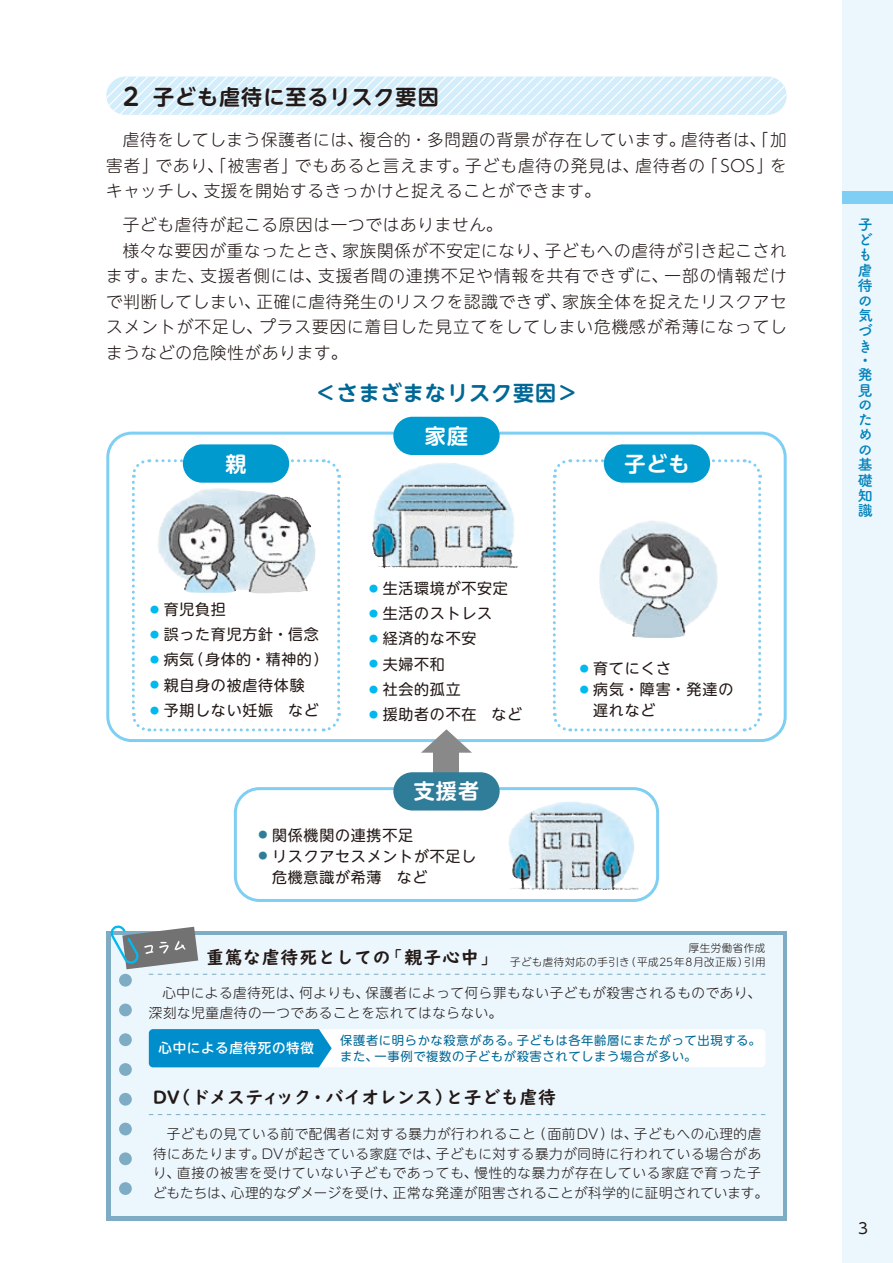
<style>
.page{position:relative;width:893px;height:1263px;background:#fff}
.page>*{position:absolute;margin:0;border:0;box-sizing:border-box;transform-origin:0 0}
.t1{font:700 21px "UD Shin M Go Pr 6 N De";letter-spacing:.05em;color:#231916}
.t2{font:700 21px "UD Shin M Go Pr 6 N De";letter-spacing:.05em;color:#006896}
.t3{font:700 21px "UD Shin M Go Pr 6 N De";letter-spacing:.05em;color:#fff}
.t4{font:700 18px "UD Digi Kyokasho Std N";letter-spacing:.02em;color:#231916}
.t5{font:300 16.5px/25.5px "UD Shin M Go Pr 6 N";letter-spacing:.05em;color:#231916;text-align:justify}
.t6{font:15px/21px "UD Shin M Go Pr 6 N";letter-spacing:.05em;color:#231916}
.t7{font:700 15px/15.1px "Tsuku A Rd Gothic";color:#0082bb}
.t8{font:15px/21px "UD Shin M Go Pr 6 N";letter-spacing:.07em;color:#231916}
.t9{font:300 13.5px/19.5px "UD Shin M Go Pr 6 N";letter-spacing:.05em;color:#231916}
.t10{font:500 13.5px "UD Shin M Go Pr 6 N";letter-spacing:.05em;color:#fff}
.t11{font:12.3px/16.5px "UD Shin M Go Pr 6 N";letter-spacing:.05em;color:#006896}
.t12{font:300 10.5px/14.2px "UD Shin M Go Pr 6 N";letter-spacing:.04em;color:#231916;text-align:right}
.s1{font-size:24px}
.s2{font-weight:400}
</style>
<div class="page">
<div style="left:842px;top:0;width:51px;height:1263px;background:#ebf6fd"></div>
<div style="left:106px;top:931px;width:681px;height:289px;background:#7dacc4"></div>
<div style="left:111px;top:935px;width:671px;height:281px;background:#ebf6fd"></div>
<div style="left:149px;top:1029px;width:616px;height:38px;background:#fff;border-radius:4px"></div>
<div style="left:149px;top:1029px;width:183px;height:38px;background:#008dcb"></div>
<div style="left:106px;top:432px;width:681px;height:310px;border:3px solid #7fcef4;border-radius:24px"></div>
<div style="left:234px;top:787px;width:425px;height:115px;border:3px solid #7fcef4;border-radius:24px"></div>
<svg style="left:131px;top:457px;width:211px;height:275px"></svg>
<svg style="left:552px;top:457px;width:210px;height:275px"></svg>
<div style="left:393px;top:417px;width:107px;height:38px;background:#009ace;border-radius:19px"></div>
<div style="left:183px;top:444px;width:106px;height:39px;background:#009ace;border-radius:19px"></div>
<div style="left:604px;top:444px;width:106px;height:39px;background:#009ace;border-radius:19px"></div>
<svg style="left:149px;top:1114px;width:616px;height:1px"></svg>
<img style="left:157px;top:488px;width:63px;height:96px">
<img style="left:372px;top:463px;width:74px;height:105px">
<img style="left:599px;top:520px;width:52px;height:111px">
<img style="left:508px;top:802px;width:65px;height:87px">
<div style="left:119px;top:974px;width:13px;height:12px;background:#7dacc4;border-radius:50%"></div>
<div style="left:119px;top:1003px;width:13px;height:13px;background:#7dacc4;border-radius:50%"></div>
<div style="left:119px;top:1033px;width:13px;height:13px;background:#7dacc4;border-radius:50%"></div>
<div style="left:119px;top:1063px;width:13px;height:13px;background:#7dacc4;border-radius:50%"></div>
<div style="left:119px;top:1093px;width:13px;height:13px;background:#7dacc4;border-radius:50%"></div>
<div style="left:119px;top:1123px;width:13px;height:12px;background:#7dacc4;border-radius:50%"></div>
<div style="left:119px;top:1152px;width:13px;height:13px;background:#7dacc4;border-radius:50%"></div>
<div style="left:119px;top:1182px;width:13px;height:13px;background:#7dacc4;border-radius:50%"></div>
<div style="left:842px;top:191px;width:51px;height:13px;background:#7fcef4"></div>
<svg style="left:110px;top:925px;width:655px;height:50px"></svg>
<svg style="left:106px;top:77px;width:681px;height:38px"></svg>
<div style="left:434px;top:748px;width:25px;height:34px;background:#898989"></div>
<svg style="left:421px;top:729px;width:51px;height:24px"></svg>
<div style="left:393px;top:772px;width:107px;height:38px;background:#307d9a;border-radius:19px"></div>
<p class="t1" style="left:123px;top:79px;width:317px"><span class="s1">2</span> 子ども虐待に至るリスク要因</p>
<p class="t5" style="left:106px;top:126px;width:682px">　虐待をしてしまう保護者には、複合的・多問題の背景が存在しています。虐待者は、「加害者」であり、「被害者」でもあると言えます。子ども虐待の発見は、虐待者の「 SOS」をキャッチし、支援を開始するきっかけと捉えることができます。</p>
<p class="t5" style="left:106px;top:211px;width:682px;text-align:left">　子ども虐待が起こる原因は一つではありません。<br>　様々な要因が重なったとき、家族関係が不安定になり、子どもへの虐待が引き起こされます。また、支援者側には、支援者間の連携不足や情報を共有できずに、一部の情報だけで判断してしまい、正確に虐待発生のリスクを認識できず、家族全体を捉えたリスクアセスメントが不足し、プラス要因に着目した見立てをしてしまい危機感が希薄になってしまうなどの危険性があります。</p>
<p class="t2" style="left:315px;top:375px;width:265px">＜さまざまなリスク要因＞</p>
<p class="t3" style="left:425px;top:418px;width:45px">家庭</p>
<p class="t3" style="left:225px;top:446px;width:22px">親</p>
<p class="t3" style="left:624px;top:446px;width:67px">子ども</p>
<p class="t6" style="left:150px;top:598px;width:77px"><sup>●</sup> 育児負担</p>
<p class="t6" style="left:150px;top:623px;width:170px"><sup>●</sup> 誤った育児方針・信念</p>
<p class="t6" style="left:150px;top:648px;width:180px"><sup>●</sup> 病気（身体的・精神的）</p>
<p class="t6" style="left:150px;top:674px;width:156px"><sup>●</sup> 親自身の被虐待体験</p>
<p class="t6" style="left:150px;top:699px;width:170px"><sup>●</sup> 予期しない妊娠　など</p>
<p class="t6" style="left:369px;top:577px;width:140px"><sup>●</sup> 生活環境が不安定</p>
<p class="t6" style="left:369px;top:602px;width:125px"><sup>●</sup> 生活のストレス</p>
<p class="t6" style="left:369px;top:627px;width:109px"><sup>●</sup> 経済的な不安</p>
<p class="t6" style="left:369px;top:653px;width:77px"><sup>●</sup> 夫婦不和</p>
<p class="t6" style="left:369px;top:678px;width:93px"><sup>●</sup> 社会的孤立</p>
<p class="t6" style="left:369px;top:703px;width:155px"><sup>●</sup> 援助者の不在　など</p>
<p class="t3" style="left:414px;top:773px;width:67px">支援者</p>
<p class="t6" style="left:259px;top:824px;width:156px"><sup>●</sup> 関係機関の連携不足</p>
<p class="t6" style="left:272px;top:845px;width:206px;text-indent:-14px"><sup>●</sup> リスクアセスメントが不足し危機意識が希薄　など</p>
<p class="t6" style="left:580px;top:657px;width:93px"><sup>●</sup> 育てにくさ</p>
<p class="t8" style="left:593px;top:678px;width:142px;text-indent:-14px"><sup>●</sup> 病気・障害・発達の遅れなど</p>
<p class="t4" style="left:206px;top:943px;width:303px">重篤な虐待死としての<span class="s2">「</span>親子心中<span class="s2">」　</span></p>
<p class="t12" style="left:510px;top:940px;width:257px">厚生労働省作成<br>子ども虐待対応の手引き（平成25年8月改正版）引用</p>
<p class="t9" style="left:149px;top:983px;width:614px">　心中による虐待死は、何よりも、保護者によって何ら罪もない子どもが殺害されるものであり、深刻な児童虐待の一つであることを忘れてはならない。</p>
<p class="t10" style="left:159px;top:1037px;width:157px">心中による虐待死の特徴</p>
<p class="t11" style="left:340px;top:1031px;width:422px">保護者に明らかな殺意がある。子どもは各年齢層にまたがって出現する。また、一事例で複数の子どもが殺害されてしまう場合が多い。</p>
<p class="t4" style="left:153px;top:1084px;width:405px">DV（ドメスティック・バイオレンス）と子ども虐待</p>
<p class="t9" style="left:153px;top:1123px;width:616px">　子どもの見ている前で配偶者に対する暴力が行われること（面前DV）は、子どもへの心理的虐待にあたります。DVが起きている家庭では、子どもに対する暴力が同時に行われている場合があり、直接の被害を受けていない子どもであっても、慢性的な暴力が存在している家庭で育った子どもたちは、心理的なダメージを受け、正常な発達が阻害されることが科学的に証明されています。</p>
<p class="t7" style="left:858px;top:216px;width:16px">子ども虐待の気づき・発見のための基礎知識</p>
<p class="t6" style="left:858px;top:1216px;width:11px">3</p>
</div>
